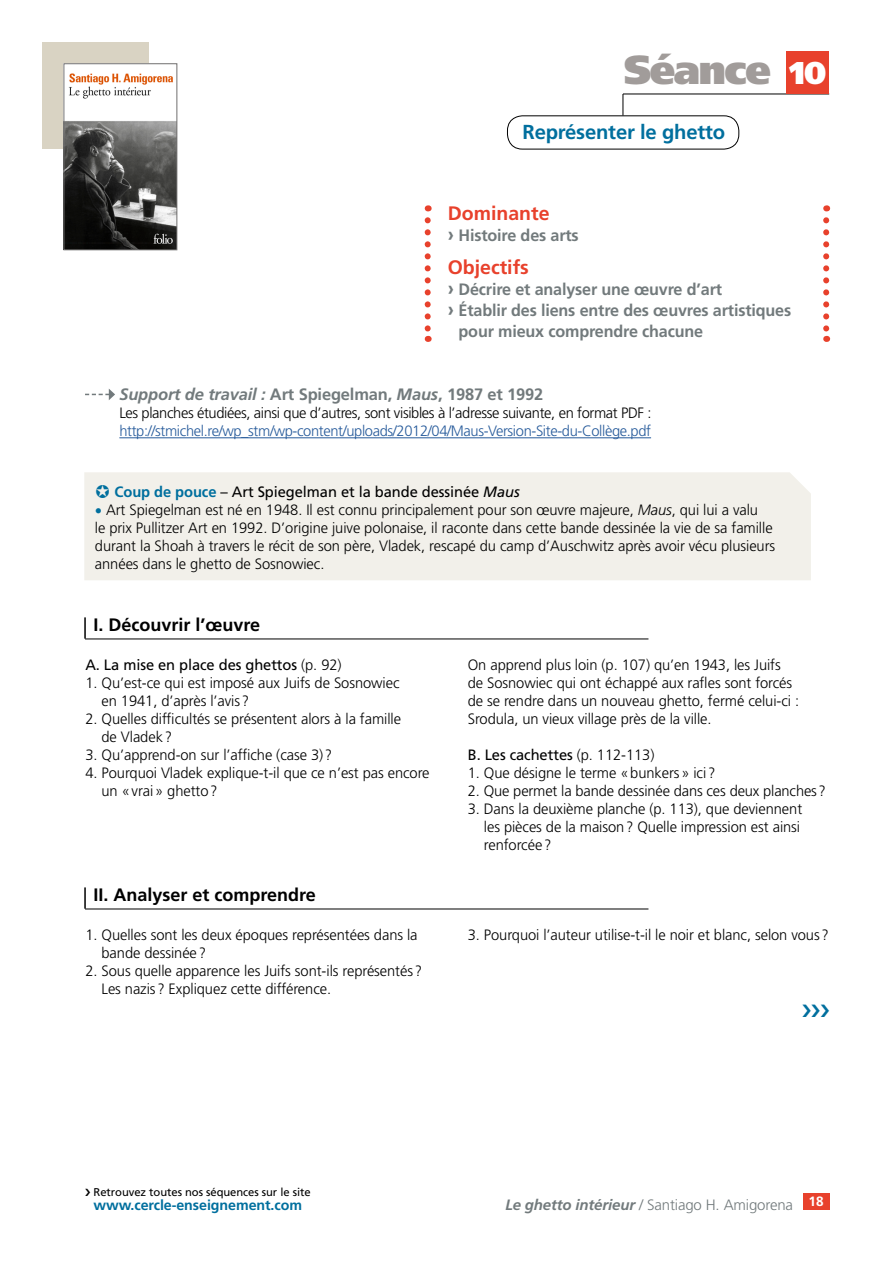
<style>
.page{position:relative;width:893px;height:1263px;background:#fff}
.page>*{position:absolute;margin:0;border:0;box-sizing:border-box;transform-origin:0 0}
.t1{font:900 40.5px "Frutiger LT Std";letter-spacing:-.04em;color:#a19c9a}
.t2{font:900 31.5px "Frutiger LT Std";color:#fff;scale:.95 1}
.Titre_fiche{font:700 20.25px "Frutiger LT Std";letter-spacing:-.01em;color:#006f9e}
.Titre_Dominante-obje{font:700 19.5px "Frutiger LT Std";color:#e8412c}
.Titre_corpus{font:700 18px "Frutiger LT Std";color:#000}
.t3{font:18px "Zapf Dingbats ITC";color:#006f9e}
.Texte_Dominante-obje{font:700 16.5px/21px "Frutiger LT Std";letter-spacing:-.01em;color:#727a7c}
.Support{font:700 16.5px "Frutiger LT Std";letter-spacing:-.01em;color:#727a7c}
.corpus{font:300 15px/18px "Frutiger LT Std";letter-spacing:-.005em;color:#000}
.Boite_texte{font:300 15px/18px "Frutiger LT Std";letter-spacing:-.005em;color:#000}
.Support-2{font:300 15px/18px "Frutiger LT Std";letter-spacing:-.025em;color:#275b9b}
.corpus-2{font:15px "Frutiger LT Std";letter-spacing:-.005em;color:#000}
.Boite_texte-2{font:15px "Frutiger LT Std";letter-spacing:-.005em;color:#000}
.t4{font:300 15px "Frutiger LT Std";letter-spacing:-.01em;color:#727a7c}
.t5{font:700 14.25px "Frutiger LT Std";letter-spacing:-.005em;color:#006f9e}
.t6{font:700 13.5px "Frutiger LT Std";color:#fff}
.t7{font:11.25px "Frutiger LT Std";letter-spacing:-.005em;color:#000}
.s1{font-size:19.5px}
.s2{font-style:italic}
.s3{color:#000}
.s4{font-weight:700;color:#006f9e}
.s5{color:#006f9e}
.s6{font-weight:300}
.s7{font-weight:700;font-style:italic}
</style>
<div class="page">
<div style="left:43px;top:43px;width:106px;height:106px;background:#d9d3c3"></div>
<div style="left:803px;top:1193px;width:26px;height:17px;background:#e8412c"></div>
<hr style="left:623px;top:94px;width:206px;height:1px;background:#000">
<img style="left:66px;top:66px;width:109px;height:182px">
<div style="left:64px;top:64px;width:113px;height:186px;border:1px solid #706f6f"></div>
<hr style="left:85px;top:639px;width:563px;height:1px;background:#000">
<hr style="left:85px;top:909px;width:563px;height:1px;background:#000">
<hr style="left:84px;top:617px;width:2px;height:22px;background:#000">
<hr style="left:84px;top:887px;width:2px;height:22px;background:#000">
<hr style="left:119px;top:437px;width:532px;height:1px;background:#275b9b">
<svg style="left:85px;top:389px;width:30px;height:11px"></svg>
<svg style="left:425px;top:220px;width:6px;height:122px"></svg>
<svg style="left:823px;top:220px;width:6px;height:122px"></svg>
<svg style="left:623px;top:94px;width:1px;height:21px"></svg>
<div style="left:507px;top:115px;width:232px;height:34px;border:1px solid #000;border-radius:15px"></div>
<div style="left:787px;top:51px;width:42px;height:43px;background:#e8412c"></div>
<div style="left:84px;top:472px;width:727px;height:108px;background:#f2f0ea"></div>
<svg style="left:96px;top:485px;width:13px;height:13px"></svg>
<h1 class="t1" style="left:624px;top:45px;width:149px">Séance</h1>
<p class="Titre_fiche" style="left:522px;top:120px;width:204px">Représenter le ghetto</p>
<p class="t2" style="left:789px;top:53px;width:40px">10</p>
<p class="Titre_Dominante-obje" style="left:448px;top:202px;width:103px">Dominante</p>
<p class="Texte_Dominante-obje" style="left:448px;top:225px;width:133px"><span class="s1">›</span> Histoire des arts</p>
<p class="Titre_Dominante-obje" style="left:448px;top:256px;width:83px">Objectifs</p>
<p class="Texte_Dominante-obje" style="left:448px;top:279px;width:276px"><span class="s1">›</span> Décrire et analyser une œuvre d’art</p>
<p class="Texte_Dominante-obje" style="left:459px;top:300px;width:334px;text-indent:-11px"><span class="s1">›</span> Établir des liens entre des œuvres artistiques pour mieux comprendre chacune</p>
<p class="Support" style="left:119px;top:385px;width:425px"><span class="s2">Support de travail :</span> Art Spiegelman, <span class="s2">Maus</span>, 1987 et 1992</p>
<p class="Support-2" style="left:119px;top:404px;width:534px"><span class="s3">Les planches étudiées, ainsi que d’autres, sont visibles à l’adresse suivante, en format PDF : </span>http://stmichel.re/wp_stm/wp-content/uploads/2012/04/Maus-Version-Site-du-Collège.pdf</p>
<p class="Boite_texte-2" style="left:115px;top:483px;width:407px"><span class="s4">Coup de pouce</span> – Art Spiegelman et la bande dessinée <span class="s2">Maus</span></p>
<p class="Boite_texte" style="left:95px;top:501px;width:682px"><span class="s5">•</span> Art Spiegelman est né en 1948. Il est connu principalement pour son œuvre majeure, <span class="s2">Maus</span>, qui lui a valu<br>le prix Pullitzer Art en 1992. D’origine juive polonaise, il raconte dans cette bande dessinée la vie de sa famille durant la Shoah à travers le récit de son père, Vladek, rescapé du camp d’Auschwitz après avoir vécu plusieurs années dans le ghetto de Sosnowiec.</p>
<p class="Titre_corpus" style="left:94px;top:614px;width:168px">I. Découvrir l’œuvre</p>
<p class="corpus-2" style="left:85px;top:656px;width:258px">A. La mise en place des ghettos <span class="s6">(p. 92)</span></p>
<p class="corpus" style="left:102px;top:674px;width:300px;text-indent:-16px">1. Qu’est-ce qui est imposé aux Juifs de Sosnowiec en 1941, d’après l’avis?</p>
<p class="corpus" style="left:102px;top:710px;width:301px;text-indent:-16px">2. Quelles difficultés se présentent alors à la famille de Vladek?</p>
<p class="corpus" style="left:85px;top:746px;width:248px">3. Qu’apprend-on sur l’affiche (case 3)?</p>
<p class="corpus" style="left:102px;top:764px;width:330px;text-indent:-16px">4. Pourquoi Vladek explique-t-il que ce n’est pas encore un «vrai» ghetto?</p>
<p class="Titre_corpus" style="left:94px;top:884px;width:224px">II. Analyser et comprendre</p>
<p class="corpus" style="left:102px;top:926px;width:318px;text-indent:-16px">1. Quelles sont les deux époques représentées dans la bande dessinée?</p>
<p class="corpus" style="left:102px;top:962px;width:322px;text-indent:-16px">2. Sous quelle apparence les Juifs sont-ils représentés?<br>Les nazis? Expliquez cette différence.</p>
<p class="corpus" style="left:468px;top:656px;width:333px">On apprend plus loin (p. 107) qu’en 1943, les Juifs de Sosnowiec qui ont échappé aux rafles sont forcés de se rendre dans un nouveau ghetto, fermé celui-ci :<br>Srodula, un vieux village près de la ville.</p>
<p class="corpus-2" style="left:468px;top:746px;width:188px">B. Les cachettes <span class="s6">(p. 112-113)</span></p>
<p class="corpus" style="left:468px;top:764px;width:249px">1. Que désigne le terme «bunkers» ici?</p>
<p class="corpus" style="left:468px;top:782px;width:360px">2. Que permet la bande dessinée dans ces deux planches?</p>
<p class="corpus" style="left:484px;top:800px;width:320px;text-indent:-16px">3. Dans la deuxième planche (p. 113), que deviennent les pièces de la maison? Quelle impression est ainsi renforcée?</p>
<p class="corpus" style="left:468px;top:926px;width:363px">3. Pourquoi l’auteur utilise-t-il le noir et blanc, selon vous?</p>
<p class="t3" style="left:802px;top:1002px;width:29px">❯❯❯</p>
<p class="t7" style="left:94px;top:1186px;width:219px">Retrouvez toutes nos séquences sur le site</p>
<p class="t5" style="left:94px;top:1197px;width:210px">www.cercle-enseignement.com</p>
<p class="t6" style="left:808px;top:1194px;width:17px">18</p>
<p class="t4" style="left:505px;top:1197px;width:289px"><span class="s7">Le ghetto intérieur</span> / Santiago H. Amigorena</p>
</div>
